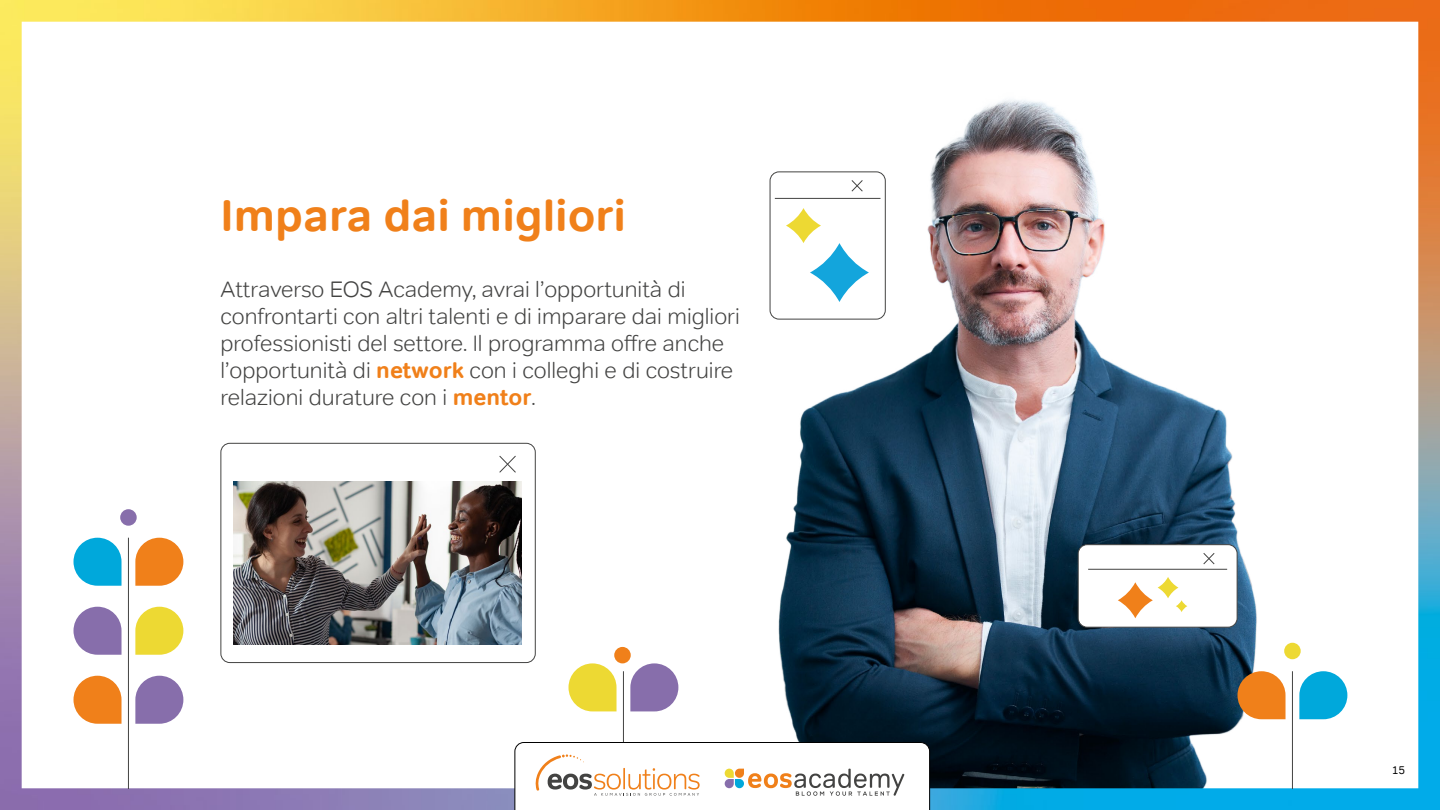
<style>
.page{position:relative;width:1440px;height:810px;background:#fff}
.page>*{position:absolute;margin:0;border:0;box-sizing:border-box;transform-origin:0 0}
.t1{font:700 45px "Tondo";color:#f0801a}
.t2{font:300 22.5px/27px "Tondo";color:#434342}
.t3{font:11.25px "Tondo";color:#000}
.s1{font-weight:700;color:#f0801a}
</style>
<div class="page">
<img style="left:0;top:0;width:1440px;height:810px">
<svg style="left:514px;top:742px;width:416px;height:68px"></svg>
<div style="left:770px;top:172px;width:115px;height:147px;background:#fff;border-radius:9px"></div>
<div style="left:770px;top:172px;width:116px;height:147px;border:1px solid #434342;border-radius:9px"></div>
<svg style="left:851px;top:180px;width:12px;height:12px"></svg>
<div style="left:221px;top:443px;width:314px;height:220px;background:#fff;border-radius:9px"></div>
<div style="left:221px;top:443px;width:315px;height:220px;border:1px solid #434342;border-radius:9px"></div>
<svg style="left:499px;top:455px;width:17px;height:18px"></svg>
<div style="left:1078px;top:545px;width:159px;height:82px;background:#fff;border-radius:9px"></div>
<div style="left:1078px;top:544px;width:159px;height:84px;border:1px solid #434342;border-radius:9px"></div>
<svg style="left:1203px;top:553px;width:12px;height:12px"></svg>
<svg style="left:810px;top:243px;width:59px;height:59px"></svg>
<svg style="left:786px;top:208px;width:35px;height:35px"></svg>
<hr style="left:775px;top:198px;width:105px;height:1px;background:#434342">
<hr style="left:1088px;top:569px;width:139px;height:1px;background:#434342">
<svg style="left:1118px;top:582px;width:35px;height:36px"></svg>
<svg style="left:1158px;top:577px;width:20px;height:21px"></svg>
<svg style="left:1176px;top:600px;width:11px;height:12px"></svg>
<img style="left:234px;top:482px;width:288px;height:162px">
<hr style="left:128px;top:538px;width:1px;height:251px;background:#434342">
<svg style="left:74px;top:538px;width:48px;height:48px"></svg>
<svg style="left:135px;top:538px;width:48px;height:48px"></svg>
<svg style="left:135px;top:607px;width:48px;height:48px"></svg>
<svg style="left:73px;top:607px;width:49px;height:48px"></svg>
<svg style="left:74px;top:676px;width:48px;height:48px"></svg>
<svg style="left:135px;top:676px;width:48px;height:48px"></svg>
<div style="left:120px;top:509px;width:17px;height:17px;background:#876eab;border-radius:50%"></div>
<hr style="left:623px;top:671px;width:1px;height:71px;background:#434342">
<svg style="left:630px;top:663px;width:48px;height:48px"></svg>
<svg style="left:568px;top:663px;width:49px;height:48px"></svg>
<div style="left:614px;top:647px;width:17px;height:16px;background:#f0801a;border-radius:50%"></div>
<hr style="left:1292px;top:671px;width:1px;height:118px;background:#434342">
<svg style="left:1299px;top:671px;width:48px;height:48px"></svg>
<svg style="left:1237px;top:671px;width:49px;height:48px"></svg>
<div style="left:1284px;top:643px;width:17px;height:16px;background:#edd933;border-radius:50%"></div>
<h1 class="t1" style="left:220px;top:188px;width:407px">Impara dai migliori</h1>
<p class="t2" style="left:220px;top:276px;width:521px">Attraverso EOS Academy, avrai l’opportunità di confrontarti con altri talenti e di imparare dai migliori professionisti del settore. Il programma offre anche l’opportunità di <span class="s1">network</span> con i colleghi e di costruire relazioni durature con i <span class="s1">mentor</span>.</p>
<p class="t3" style="left:1392px;top:764px;width:15px">15</p>
</div>
